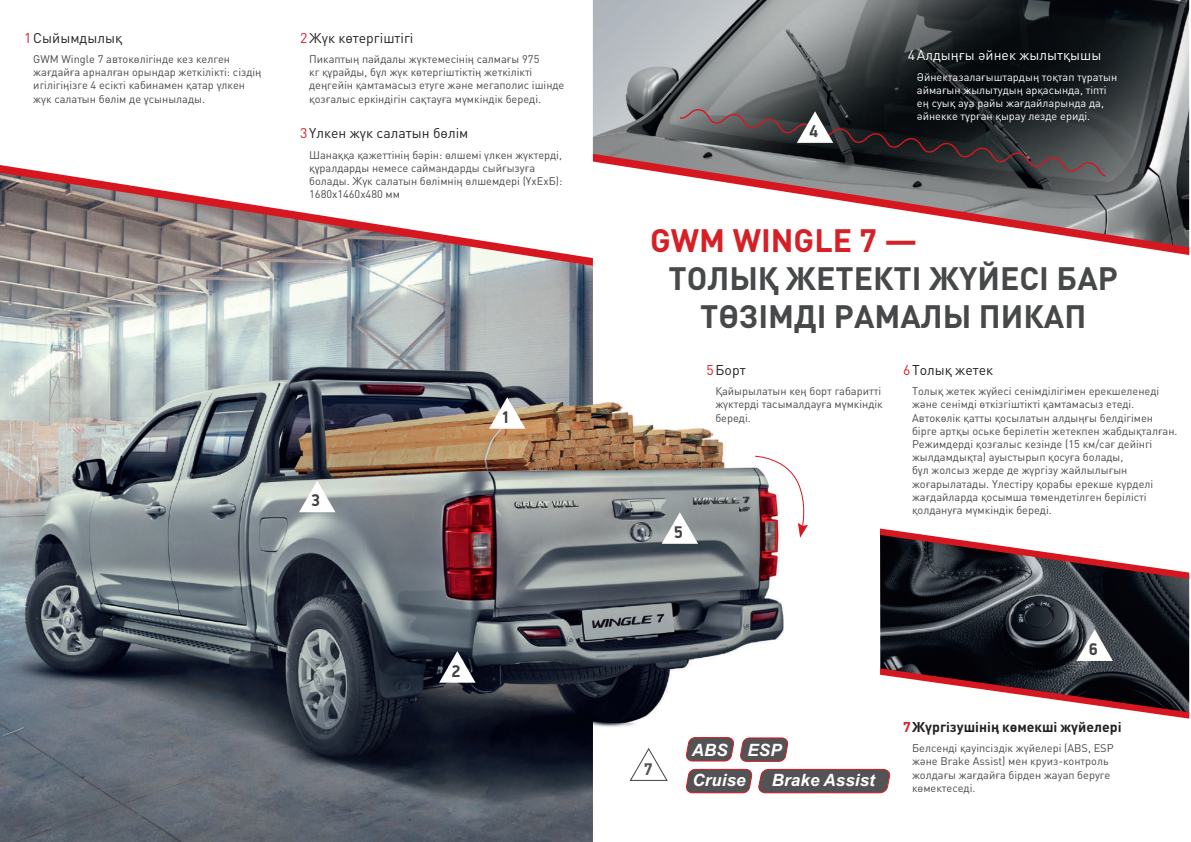
<style>
.page{position:relative;width:1191px;height:842px;background:#fff}
.page>*{position:absolute;margin:0;border:0;box-sizing:border-box;transform-origin:0 0}
.t1{font:700 32px/38.4px "DIN Pro";color:#464849;text-align:center}
.t2{font:700 32px "DIN Pro";color:#d62026}
.t3{font:italic 700 17px "Arial";letter-spacing:.005em;color:#fff}
.t4{font:700 17px "PF Din Display Pro";color:#414243}
.t5{font:700 17px "PF Din Display Pro";color:#535355}
.t6{font:14px "DIN Pro";color:#231f20}
.t7{font:700 14px "DIN Pro";color:#231f20}
.t8{font:14px "DIN Pro";color:#fff}
.t9{font:11px/13.2px "DIN Pro";color:#464849}
.t10{font:11px/13.2px "DIN Pro";color:#fff}
.s1{color:#d62026}
</style>
<div class="page">
<img style="left:593px;top:402px;width:285px;height:392px">
<img style="left:0;top:266px;width:593px;height:576px">
<img style="left:593px;top:0;width:596px;height:154px">
<img style="left:880px;top:579px;width:309px;height:89px">
<svg style="left:880px;top:528px;width:309px;height:51px"></svg>
<svg style="left:880px;top:668px;width:309px;height:51px"></svg>
<svg style="left:0;top:165px;width:593px;height:101px"></svg>
<svg style="left:593px;top:154px;width:596px;height:101px"></svg>
<svg style="left:754px;top:455px;width:54px;height:83px"></svg>
<svg style="left:489px;top:397px;width:36px;height:32px"></svg>
<svg style="left:439px;top:651px;width:36px;height:32px"></svg>
<svg style="left:299px;top:481px;width:36px;height:31px"></svg>
<svg style="left:661px;top:512px;width:37px;height:32px"></svg>
<svg style="left:629px;top:748px;width:39px;height:33px"></svg>
<svg style="left:1076px;top:629px;width:37px;height:32px"></svg>
<svg style="left:685px;top:769px;width:206px;height:24px;background:#6a5b5d"></svg>
<svg style="left:685px;top:737px;width:104px;height:25px;background:#7c696b"></svg>
<svg style="left:678px;top:109px;width:429px;height:69px;background:#454345"></svg>
<p class="t6" style="left:24px;top:27px;width:99px"><span class="s1">1</span>Сыйымдылық</p>
<p class="t9" style="left:33px;top:51px;width:230px">GWM Wingle 7 автокөлігінде кез келген жағдайға арналған орындар жеткілікті: сіздің игілігіңізге 4 есікті кабинамен қатар үлкен жүк салатын бөлім де ұсынылады.</p>
<p class="t6" style="left:300px;top:27px;width:115px"><span class="s1">2</span>Жүк көтергіштігі</p>
<p class="t9" style="left:309px;top:51px;width:257px">Пикаптың пайдалы жүктемесінің салмағы 975<br>кг құрайды, бұл жүк көтергіштіктің жеткілікті деңгейін қамтамасыз етуге және мегаполис ішінде қозғалыс еркіндігін сақтауға мүмкіндік береді.</p>
<p class="t8" style="left:908px;top:44px;width:195px">4Алдыңғы әйнек жылытқышы</p>
<p class="t10" style="left:917px;top:69px;width:202px">Әйнектазалағыштардың тоқтап тұратын аймағын жылытудың арқасында, тіпті ең суық ауа райы жағдайларында да, әйнекке тұрған қырау лезде ериді.</p>
<p class="t6" style="left:300px;top:122px;width:170px"><span class="s1">3</span>Үлкен жүк салатын бөлім</p>
<p class="t9" style="left:309px;top:147px;width:255px">Шанаққа қажеттінің бәрін: өлшемі үлкен жүктерді, құралдарды немесе саймандарды сыйғызуға болады. Жүк салатын бөлімнің өлшемдері (ҰхЕхБ):<br>1680х1460х480 мм</p>
<h2 class="t4" style="left:311px;top:490px;width:11px">3</h2>
<h2 class="t4" style="left:501px;top:407px;width:11px">1</h2>
<h2 class="t4" style="left:809px;top:121px;width:11px">4</h2>
<h1 class="t2" style="left:650px;top:213px;width:269px">GWM WINGLE 7 —</h1>
<h1 class="t1" style="left:668px;top:255px;width:451px">ТОЛЫҚ ЖЕТЕКТІ ЖҮЙЕСІ БАР<br>ТӨЗІМДІ РАМАЛЫ ПИКАП</h1>
<h2 class="t4" style="left:674px;top:522px;width:11px">5</h2>
<p class="t6" style="left:706px;top:359px;width:41px"><span class="s1">5</span>Борт</p>
<p class="t9" style="left:715px;top:383px;width:169px">Қайырылатын кең борт габаритті жүктерді тасымалдауға мүмкіндік береді.</p>
<p class="t6" style="left:903px;top:359px;width:92px"><span class="s1">6</span>Толық жетек</p>
<p class="t9" style="left:912px;top:383px;width:267px">Толық жетек жүйесі сенімділігімен ерекшеленеді және сенімді өткізгіштікті қамтамасыз етеді.<br>Автокөлік қатты қосылатын алдыңғы белдігімен бірге артқы оське берілетін жетекпен жабдықталған.<br>Режимдерді қозғалыс кезінде (15 км/сағ дейінгі жылдамдықта) ауыстырып қосуға болады,<br>бұл жолсыз жерде де жүргізу жайлылығын жоғарылатады. Үлестіру қорабы ерекше күрделі жағдайларда қосымша төмендетілген берілісті қолдануға мүмкіндік береді.</p>
<h2 class="t4" style="left:451px;top:661px;width:11px">2</h2>
<h2 class="t5" style="left:644px;top:758px;width:11px">7</h2>
<h2 class="t3" style="left:692px;top:738px;width:91px">ABS ESP</h2>
<h2 class="t3" style="left:692px;top:768px;width:55px">Cruise</h2>
<h2 class="t3" style="left:772px;top:768px;width:105px">Brake Assist</h2>
<h2 class="t4" style="left:1088px;top:639px;width:11px">6</h2>
<p class="t7" style="left:903px;top:715px;width:220px"><span class="s1">7</span>Жүргізушінің көмекші жүйелері</p>
<p class="t9" style="left:912px;top:740px;width:203px">Белсенді қауіпсіздік жүйелері (ABS, ESP және Brake Assist) мен круиз-контроль жолдағы жағдайға бірден жауап беруге көмектеседі.</p>
</div>
